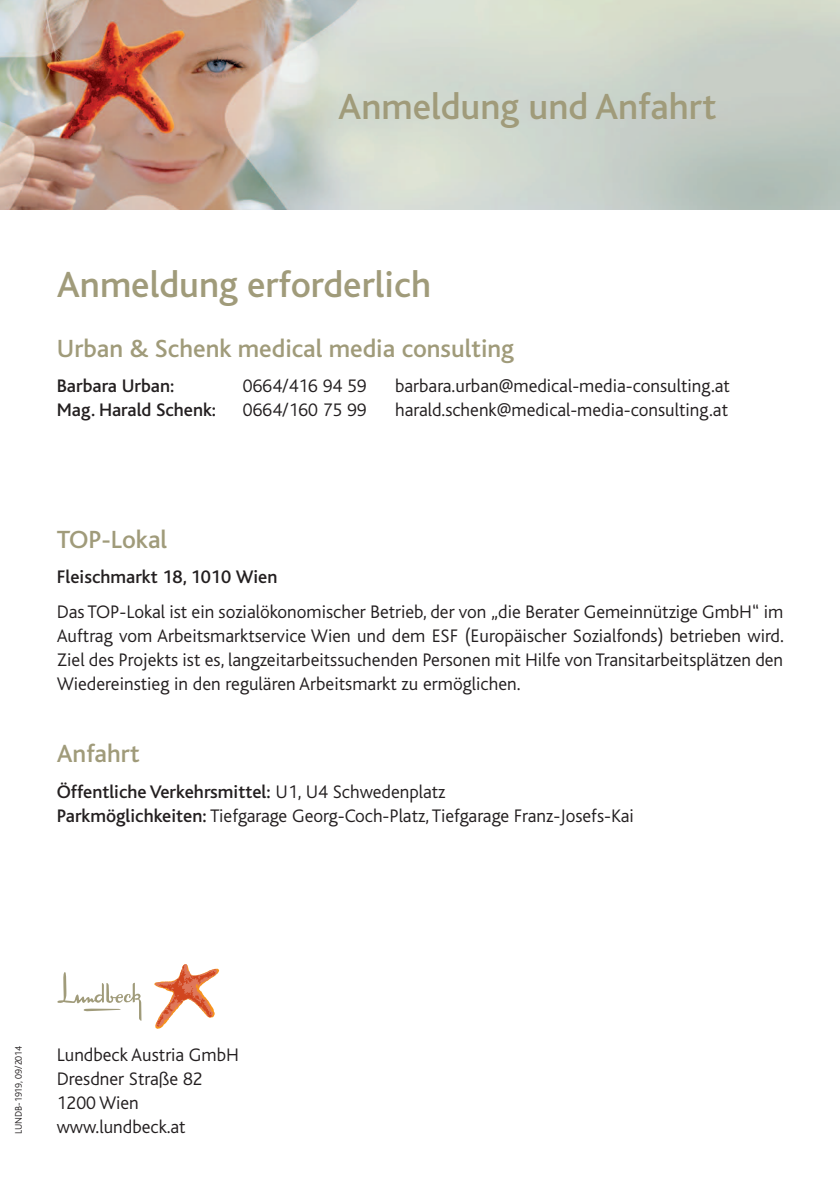
<style>
.page{position:relative;width:840px;height:1191px;background:#fff}
.page>*{position:absolute;margin:0;border:0;box-sizing:border-box;transform-origin:0 0}
.t1{font:500 38px "Bliss";color:#a09b7a}
.t2{font:500 26px "Bliss";color:#a09b7a}
.t3{font:300 19px/24px "Bliss";color:#231f20}
.t4{font:500 19px "Bliss";color:#231f20}
.t5{font:300 10px "Bliss";color:#231f20;scale:.96 1}
.s1{font-weight:500}
</style>
<div class="page">
<svg style="left:154px;top:964px;width:65px;height:64px"></svg>
<svg style="left:57px;top:972px;width:85px;height:49px"></svg>
<img style="left:0;top:0;width:839px;height:210px">
<h1 class="t1" style="left:338px;top:87px;width:379px">Anmeldung und Anfahrt</h1>
<h1 class="t1" style="left:57px;top:265px;width:375px">Anmeldung erforderlich</h1>
<h2 class="t2" style="left:57px;top:334px;width:458px">Urban &amp; Schenk medical media consulting</h2>
<p class="t4" style="left:57px;top:376px;width:119px">Barbara Urban:</p>
<p class="t3" style="left:243px;top:374px;width:125px">0664/416 94 59</p>
<p class="t3" style="left:395px;top:374px;width:336px">barbara.urban@medical-media-consulting.at</p>
<p class="t4" style="left:57px;top:400px;width:161px">Mag. Harald Schenk:</p>
<p class="t3" style="left:243px;top:398px;width:125px">0664/160 75 99</p>
<p class="t3" style="left:395px;top:398px;width:334px">harald.schenk@medical-media-consulting.at</p>
<h2 class="t2" style="left:57px;top:525px;width:112px">TOP-Lokal</h2>
<p class="t4" style="left:57px;top:566px;width:222px">Fleischmarkt 18, 1010 Wien</p>
<p class="t3" style="left:57px;top:600px;width:728px;text-align:justify">Das TOP-Lokal ist ein sozialökonomischer Betrieb, der von „die Berater Gemeinnützige GmbH“ im Auftrag vom Arbeitsmarktservice Wien und dem ESF (Europäischer Sozialfonds) betrieben wird.<br>Ziel des Projekts ist es, langzeitarbeitssuchenden Personen mit Hilfe von Transitarbeitsplätzen den Wiedereinstieg in den regulären Arbeitsmarkt zu ermöglichen.</p>
<h2 class="t2" style="left:57px;top:740px;width:85px">Anfahrt</h2>
<p class="t3" style="left:57px;top:780px;width:578px"><span class="s1">Öffentliche Verkehrsmittel:</span> U1, U4 Schwedenplatz<br><span class="s1">Parkmöglichkeiten:</span> Tiefgarage Georg-Coch-Platz, Tiefgarage Franz-Josefs-Kai</p>
<p class="t5" style="left:13px;top:1134px;width:94px;rotate:-90deg">LUNDB-1919, 09/2014</p>
<p class="t3" style="left:57px;top:1043px;width:184px">Lundbeck Austria GmbH<br>Dresdner Straße 82<br>1200 Wien</p>
<p class="t3" style="left:57px;top:1115px;width:130px">www.lundbeck.at</p>
</div>
